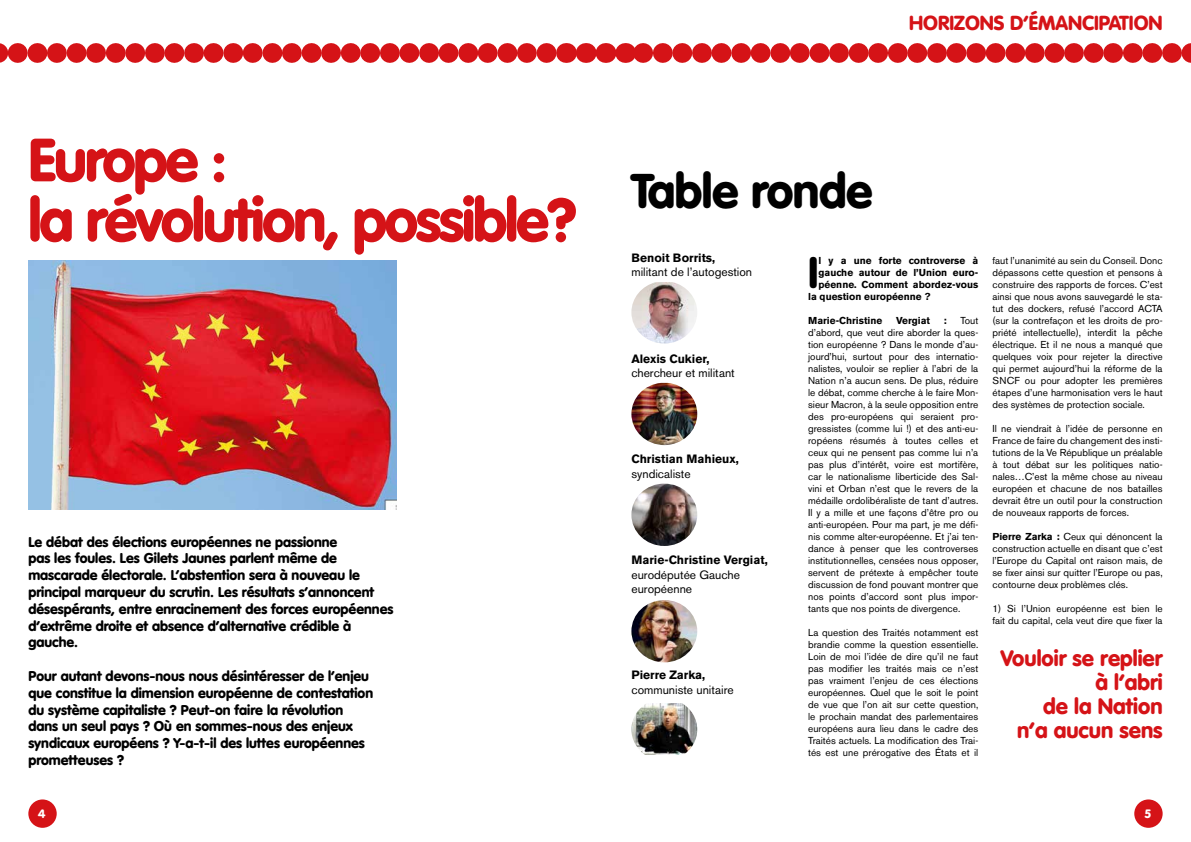
<style>
.page{position:relative;width:1191px;height:842px;background:#fff}
.page>*{position:absolute;margin:0;border:0;box-sizing:border-box;transform-origin:0 0}
.t1{font:900 60px/60px "VAG Rounded";letter-spacing:-.04em;color:#d51317}
.t2{font:900 48px "VAG Rounded";letter-spacing:-.01em;color:#000}
.t3{font:900 43.4px "VAG Rounded";color:#000}
.t4{font:900 22px/24px "VAG Rounded";color:#d51317;text-align:right}
.t5{font:900 20px "VAG Rounded";color:#d51317}
.t6{font:900 14px/16.8px "VAG Rounded";color:#000}
.t7{font:12px/14.4px "Akzidenz Grotesk BE";color:#000}
.t8{font:700 12px "Akzidenz Grotesk BE";color:#000}
.t9{font:900 12px "VAG Rounded";color:#fff}
.t10{font:10px/12px "Akzidenz Grotesk BE";color:#000;text-align:justify}
.t11{font:700 10px "Akzidenz Grotesk BE";color:#000}
.s1{font-weight:700}
</style>
<div class="page">
<div style="left:1134px;top:799px;width:28px;height:29px;background:#d51317;border-radius:50%"></div>
<div style="left:28px;top:799px;width:29px;height:29px;background:#d51317;border-radius:50%"></div>
<svg style="left:585px;top:43px;width:1px;height:20px"></svg>
<svg style="left:566px;top:43px;width:1px;height:20px"></svg>
<svg style="left:0;top:43px;width:546px;height:20px"></svg>
<svg style="left:625px;top:43px;width:566px;height:20px"></svg>
<svg style="left:605px;top:43px;width:1px;height:20px"></svg>
<img style="left:631px;top:282px;width:66px;height:61px">
<img style="left:631px;top:383px;width:66px;height:62px">
<img style="left:631px;top:600px;width:66px;height:62px">
<img style="left:631px;top:484px;width:66px;height:62px">
<img style="left:631px;top:703px;width:66px;height:52px">
<img style="left:28px;top:261px;width:369px;height:248px">
<h1 class="t1" style="left:28px;top:129px;width:550px">Europe :<br>la révolution, possible?</h1>
<p class="t6" style="left:28px;top:533px;width:366px">Le débat des élections européennes ne passionne<br>pas les foules. Les Gilets Jaunes parlent même de mascarade électorale. L’abstention sera à nouveau le principal marqueur du scrutin. Les résultats s’annoncent désespérants, entre enracinement des forces européennes d’extrême droite et absence d’alternative crédible à gauche.</p>
<p class="t6" style="left:28px;top:667px;width:346px">Pour autant devons-nous nous désintéresser de l’enjeu que constitue la dimension européenne de contestation du système capitaliste ? Peut-on faire la révolution dans un seul pays ? Où en sommes-nous des enjeux syndicaux européens ? Y-a-t-il des luttes européennes prometteuses ?</p>
<h3 class="t5" style="left:909px;top:11px;width:255px">HORIZONS D’ÉMANCIPATION</h3>
<h2 class="t2" style="left:631px;top:162px;width:243px">Table ronde</h2>
<p class="t8" style="left:631px;top:251px;width:85px">Benoit Borrits,</p>
<p class="t7" style="left:631px;top:265px;width:122px">militant de l’autogestion</p>
<p class="t8" style="left:631px;top:351px;width:80px">Alexis Cukier,</p>
<p class="t7" style="left:631px;top:366px;width:105px">chercheur et militant</p>
<p class="t8" style="left:631px;top:452px;width:109px">Christian Mahieux,</p>
<p class="t7" style="left:631px;top:466px;width:61px">syndicaliste</p>
<p class="t8" style="left:631px;top:553px;width:138px">Marie-Christine Vergiat,</p>
<p class="t7" style="left:631px;top:567px;width:110px">eurodéputée Gauche européenne</p>
<p class="t8" style="left:631px;top:668px;width:75px">Pierre Zarka,</p>
<p class="t7" style="left:631px;top:682px;width:104px">communiste unitaire</p>
<h3 class="t3" style="left:808px;top:246px;width:12px">I</h3>
<p class="t11" style="left:818px;top:255px;width:161px">l y a une forte controverse à</p>
<p class="t11" style="left:818px;top:267px;width:161px">gauche autour de l’Union euro-</p>
<p class="t11" style="left:818px;top:279px;width:161px">péenne. Comment abordez-vous</p>
<p class="t11" style="left:808px;top:291px;width:124px">la question européenne ?</p>
<p class="t11" style="left:808px;top:315px;width:76px">Marie-Christine</p>
<p class="t11" style="left:896px;top:315px;width:36px">Vergiat</p>
<p class="t11" style="left:943px;top:315px;width:4px">:</p>
<p class="t10" style="left:808px;top:315px;width:172px;text-indent:152px">Tout d’abord, que veut dire aborder la ques&shy;tion européenne ? Dans le monde d’au&shy;jourd’hui, surtout pour des internatio&shy;nalistes, vouloir se replier à l’abri de la Nation n’a aucun sens. De plus, réduire le débat, comme cherche à le faire Mon&shy;sieur Macron, à la seule opposition entre des pro-européens qui seraient pro&shy;gressistes (comme lui !) et des anti-eu&shy;ropéens résumés à toutes celles et ceux qui ne pensent pas comme lui n’a pas plus d’intérêt, voire est mortifère, car le nationalisme liberticide des Sal&shy;vini et Orban n’est que le revers de la médaille ordolibéraliste de tant d’autres.<br>Il y a mille et une façons d’être pro ou anti-européen. Pour ma part, je me défi&shy;nis comme alter-européenne. Et j’ai ten&shy;dance à penser que les controverses institutionnelles, censées nous opposer, servent de prétexte à empêcher toute discussion de fond pouvant montrer que nos points d’accord sont plus impor&shy;tants que nos points de divergence.</p>
<p class="t10" style="left:808px;top:627px;width:172px">La question des Traités notamment est brandie comme la question essentielle.<br>Loin de moi l’idée de dire qu’il ne faut pas modifier les traités mais ce n’est pas vraiment l’enjeu de ces élections européennes. Quel que le soit le point de vue que l’on ait sur cette question, le prochain mandat des parlementaires européens aura lieu dans le cadre des Traités actuels. La modification des Trai&shy;tés est une prérogative des États et il</p>
<p class="t10" style="left:992px;top:255px;width:172px">faut l’unanimité au sein du Conseil. Donc dépassons cette question et pensons à construire des rapports de forces. C’est ainsi que nous avons sauvegardé le sta&shy;tut des dockers, refusé l’accord ACTA (sur la contrefaçon et les droits de pro&shy;priété intellectuelle), interdit la pêche électrique. Et il ne nous a manqué que quelques voix pour rejeter la directive qui permet aujourd’hui la réforme de la SNCF ou pour adopter les premières étapes d’une harmonisation vers le haut des systèmes de protection sociale.</p>
<p class="t10" style="left:992px;top:423px;width:172px">Il ne viendrait à l’idée de personne en France de faire du changement des insti&shy;tutions de la Ve République un préalable à tout débat sur les politiques natio&shy;nales…C’est la même chose au niveau européen et chacune de nos batailles devrait être un outil pour la construction de nouveaux rapports de forces.</p>
<p class="t10" style="left:992px;top:531px;width:172px"><span class="s1">Pierre Zarka :</span> Ceux qui dénoncent la construction actuelle en disant que c’est l’Europe du Capital ont raison mais, de se fixer ainsi sur quitter l’Europe ou pas, contourne deux problèmes clés.</p>
<p class="t10" style="left:992px;top:603px;width:172px">1) Si l’Union européenne est bien le fait du capital, cela veut dire que fixer la</p>
<h3 class="t4" style="left:1000px;top:646px;width:163px">Vouloir se replier à l’abri<br>de la Nation<br>n’a aucun sens</h3>
<p class="t9" style="left:38px;top:807px;width:9px">4</p>
<p class="t9" style="left:1144px;top:807px;width:7px">5</p>
</div>
